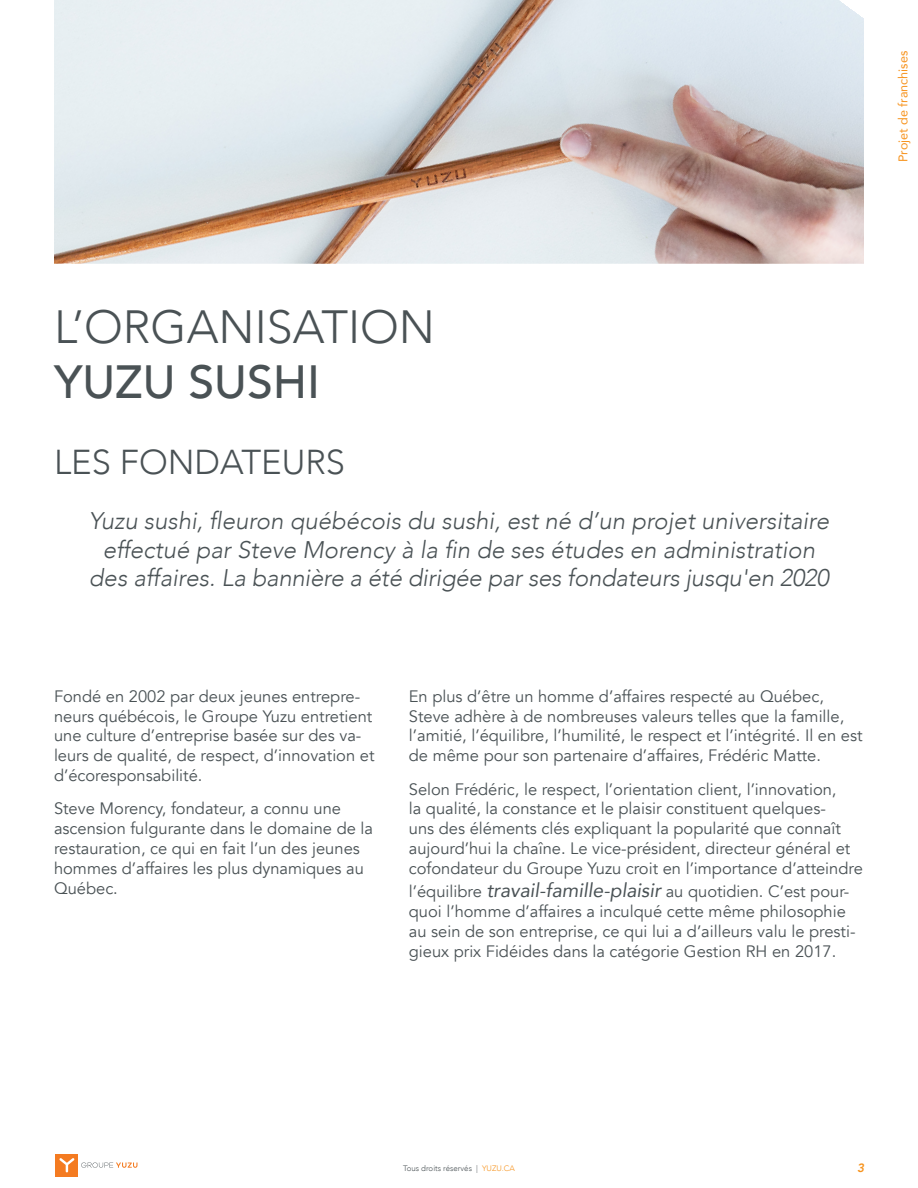
<style>
.page{position:relative;width:918px;height:1188px;background:#fff}
.page>*{position:absolute;margin:0;border:0;box-sizing:border-box;transform-origin:0 0}
._01-Gros_Titre{font:300 46.5px/55.8px "Avenir";color:#4a5255}
._02-Titre{font:300 34.5px "Avenir";color:#4a5255}
.Introduction{font:italic 300 24px/28.5px "Avenir";color:#4a5255;text-align:center}
.Texte_Courant{font:16.5px/19.8px "Avenir";color:#4a5255}
.t1{font:12.6px "Avenir";color:#f7931d}
.t2{font:italic 800 12px "Avenir";color:#f7931d}
.t3{font:300 7.95px "Avenir";color:#4a5255}
.s1{font-weight:500}
.s2{font-style:italic;font-size:19.5px}
.s3{color:#f7931d}
</style>
<div class="page">
<img style="left:54px;top:0;width:810px;height:264px">
<svg style="left:81px;top:1162px;width:56px;height:6px"></svg>
<div style="left:55px;top:1154px;width:23px;height:22px;background:#f47b21"></div>
<svg style="left:59px;top:1158px;width:16px;height:14px"></svg>
<p class="t1" style="left:893px;top:162px;width:113px;rotate:-90deg">Projet de franchises</p>
<p class="_01-Gros_Titre" style="left:54px;top:299px;width:383px">L’ORGANISATION<br><span class="s1">YUZU SUSHI</span></p>
<p class="_02-Titre" style="left:54px;top:441px;width:293px">LES FONDATEURS</p>
<p class="Introduction" style="left:89px;top:507px;width:742px">Yuzu sushi, fleuron québécois du sushi, est né d’un projet universitaire effectué par Steve Morency à la fin de ses études en administration des affaires. La bannière a été dirigée par ses fondateurs jusqu'en 2020</p>
<p class="Texte_Courant" style="left:54px;top:687px;width:322px">Fondé en 2002 par deux jeunes entrepre&shy;neurs québécois, le Groupe Yuzu entretient une culture d’entreprise basée sur des va&shy;leurs de qualité, de respect, d’innovation et d’écoresponsabilité.</p>
<p class="Texte_Courant" style="left:54px;top:799px;width:321px">Steve Morency, fondateur, a connu une ascension fulgurante dans le domaine de la restauration, ce qui en fait l’un des jeunes hommes d’affaires les plus dynamiques au Québec.</p>
<p class="Texte_Courant" style="left:409px;top:687px;width:455px">En plus d’être un homme d’affaires respecté au Québec, Steve adhère à de nombreuses valeurs telles que la famille, l’amitié, l’équilibre, l’humilité, le respect et l’intégrité. Il en est de même pour son partenaire d’affaires, Frédéric Matte.</p>
<p class="Texte_Courant" style="left:409px;top:779px;width:456px">Selon Frédéric, le respect, l’orientation client, l’innovation,<br>la qualité, la constance et le plaisir constituent quelques-<br>uns des éléments clés expliquant la popularité que connaît aujourd’hui la chaîne. Le vice-président, directeur général et cofondateur du Groupe Yuzu croit en l’importance d’atteindre</p>
<p class="Texte_Courant" style="left:409px;top:882px;width:448px">l’équilibre <span class="s2">travail-famille-plaisir</span> au quotidien. C’est pour&shy;quoi l’homme d’affaires a inculqué cette même philosophie au sein de son entreprise, ce qui lui a d’ailleurs valu le presti&shy;gieux prix Fidéides dans la catégorie Gestion RH en 2017.</p>
<p class="t3" style="left:403px;top:1164px;width:113px">Tous droits réservés | <span class="s3">YUZU.CA</span></p>
<p class="t2" style="left:857px;top:1161px;width:9px">3</p>
</div>
